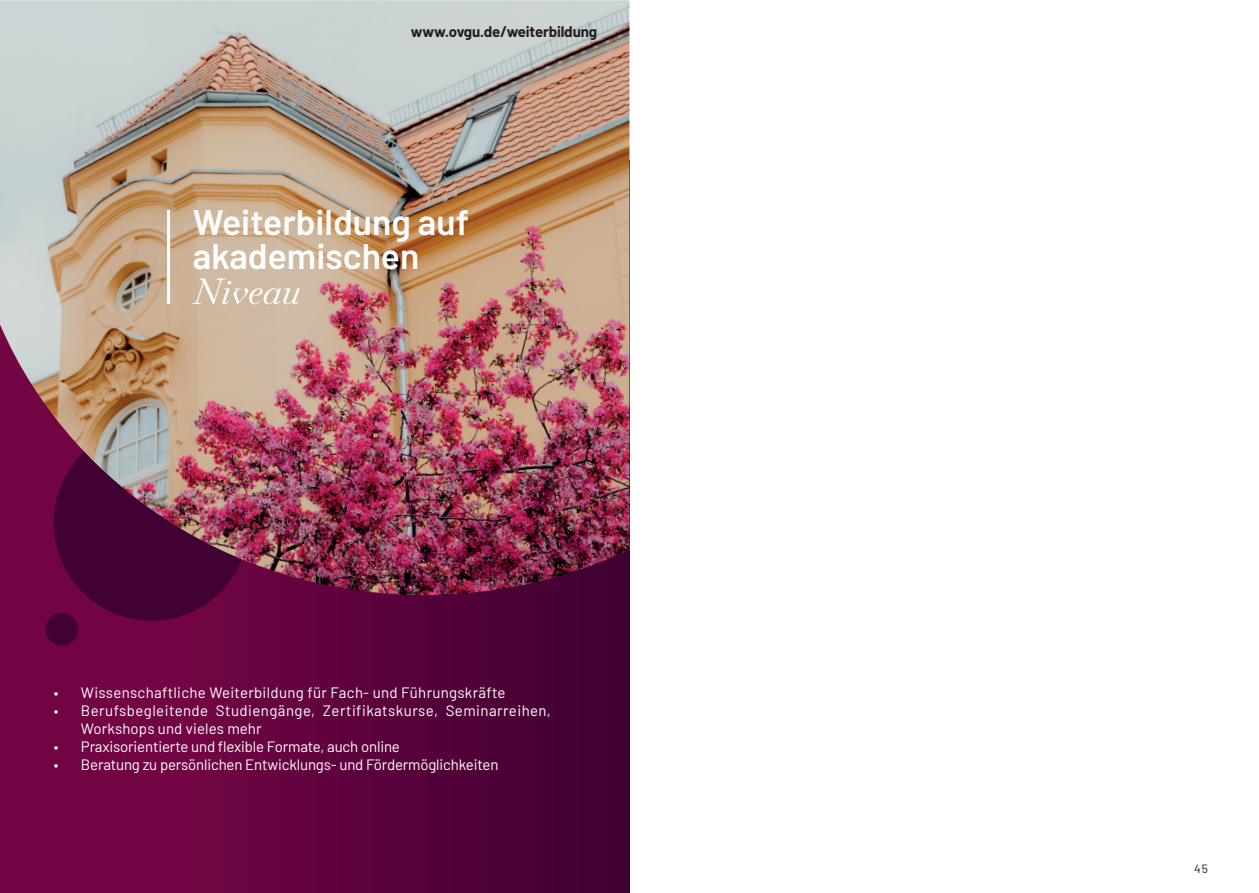
<style>
.page{position:relative;width:1259px;height:893px;background:#fff}
.page>*{position:absolute;margin:0;border:0;box-sizing:border-box;transform-origin:0 0}
.t1{font:600 35.4px/34.7px "Barlow";color:#fff}
.t2{font:italic 35.4px "Baskervville";color:#fff}
.t3{font:15px "Barlow";letter-spacing:-.01em;color:#fff}
.t4{font:15px/18px "Barlow";letter-spacing:.03em;color:#fff}
.t5{font:15px "Barlow";letter-spacing:.01em;color:#fff}
.t6{font:700 15px "Barlow";letter-spacing:-.01em;color:#231f20}
.t7{font:12px "Barlow";color:#231f20}
</style>
<div class="page">
<svg style="left:0;top:611px;width:629px;height:282px;background:#5e023c"></svg>
<img style="left:0;top:0;width:629px;height:611px">
<div style="left:46px;top:613px;width:32px;height:33px;background:#400132;border-radius:50%"></div>
<hr style="left:167px;top:210px;width:3px;height:94px;background:#fff">
<p class="t6" style="left:411px;top:20px;width:188px">www.ovgu.de/weiterbildung</p>
<h1 class="t1" style="left:193px;top:202px;width:277px">Weiterbildung auf akademischen</h1>
<h1 class="t2" style="left:193px;top:264px;width:109px">Niveau</h1>
<p class="t5" style="left:54px;top:682px;width:453px">• Wissenschaftliche Weiterbildung für Fach- und Führungskräfte</p>
<p class="t4" style="left:81px;top:700px;width:471px;text-indent:-27px">• Berufsbegleitende Studiengänge, Zertifikatskurse, Seminarreihen,<br>Workshops und vieles mehr</p>
<p class="t3" style="left:54px;top:736px;width:347px">• Praxisorientierte und flexible Formate, auch online</p>
<p class="t3" style="left:54px;top:754px;width:446px">• Beratung zu persönlichen Entwicklungs- und Fördermöglichkeiten</p>
<p class="t7" style="left:1194px;top:860px;width:15px">45</p>
</div>
